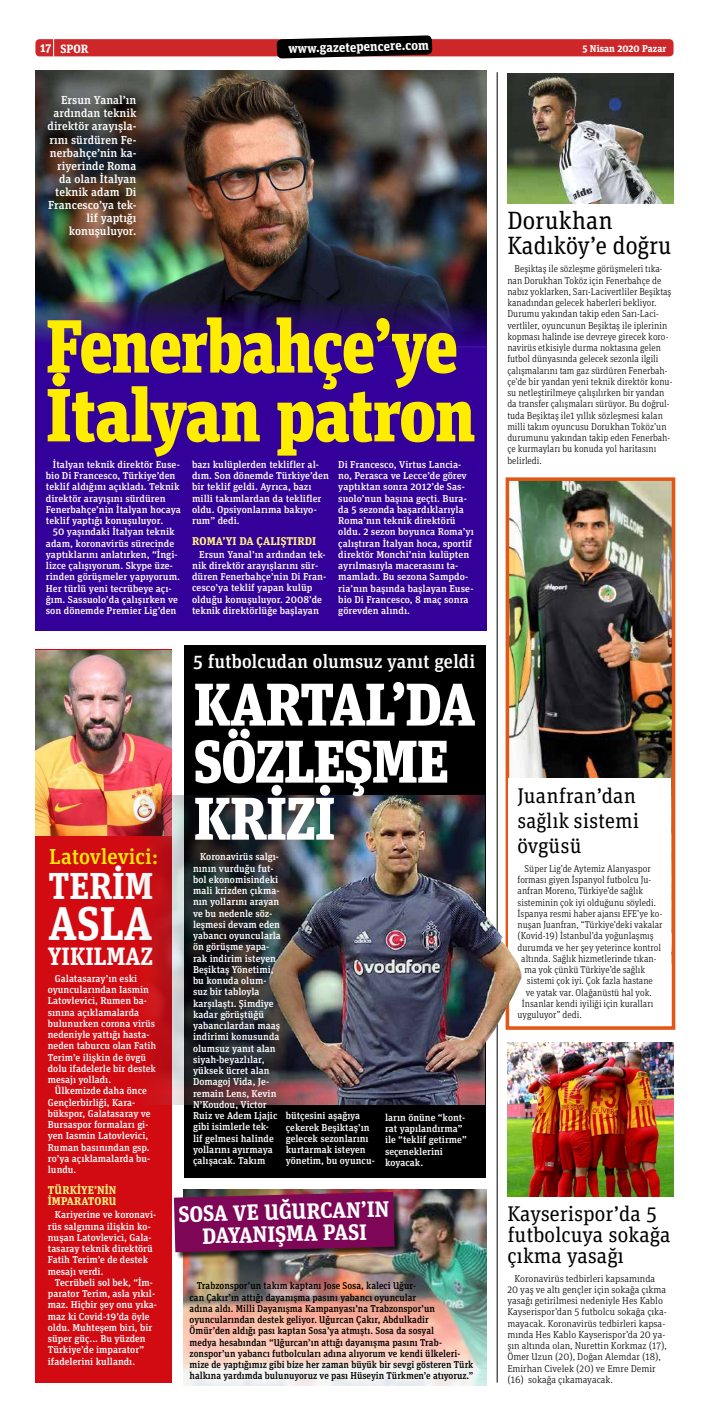
<style>
.page{position:relative;width:709px;height:1418px;background:#fff}
.page>*{position:absolute;margin:0;border:0;box-sizing:border-box;transform-origin:0 0}
.t1{font:900 75px/68.8px "Unit Slab Pro";letter-spacing:-.02em;color:#ffed00;scale:.91 1}
.t2{font:900 60px/57px "Unit Slab Pro";letter-spacing:-.02em;color:#fff;scale:.95 1}
.t3{font:700 47.25px "Unit Slab Pro";color:#fff;scale:.95 1}
.t4{font:700 37.44px "Unit Slab Pro";color:#fff;scale:.95 1}
.t5{font:25px/25px "Unit Slab Pro";color:#000}
.t6{font:700 25px "Unit Slab Pro";color:#fff;scale:.95 1}
.t7{font:700 22.19px/22.1px "Unit Slab Pro";color:#fff;text-align:center}
.t8{font:500 21.69px "Unit Slab Pro";color:#ffed00}
.t9{font:21.25px/25px "Unit Slab Pro";color:#000}
.t10{font:500 19.12px "Unit Slab Pro";color:#fff}
.t11{font:700 13.25px "Unit Slab Pro";color:#fff}
.t12{font:700 12px "Unit Slab Pro";color:#fff}
.t13{font:500 11.69px/13.1px "Unit Slab Pro";color:#fff;text-align:right}
.t14{font:700 11.25px/11.6px "Unit Slab Pro";letter-spacing:.01em;color:#fff482}
.t15{font:500 10px/11.2px "Unit Slab Pro";color:#fff}
.t16{font:300 10px/11.2px "Unit Slab Pro";color:#000;scale:.95 1}
.t17{font:500 10px/11.2px "Unit Slab Pro";color:#000;scale:.95 1}
.t18{font:300 10px/11.2px "Unit Slab Pro";color:#000}
.t19{font:700 10px "Unit Slab Pro";color:#fff}
</style>
<div class="page">
<img style="left:510px;top:482px;width:160px;height:296px">
<div style="left:505px;top:477px;width:170px;height:552px;border:4px solid #e25716"></div>
<div style="left:508px;top:778px;width:163px;height:216px;background:#fff"></div>
<div style="left:35px;top:649px;width:137px;height:733px;background:#d20a11"></div>
<div style="left:35px;top:39px;width:638px;height:17px;background:#cd2729;border-radius:4px"></div>
<svg style="left:277px;top:35px;width:155px;height:24px"></svg>
<svg style="left:53px;top:39px;width:1px;height:18px"></svg>
<img style="left:35px;top:71px;width:452px;height:231px">
<div style="left:35px;top:410px;width:452px;height:221px;background:#309"></div>
<svg style="left:35px;top:302px;width:452px;height:108px;background:#2f0783"></svg>
<img style="left:507px;top:73px;width:166px;height:130px">
<img style="left:507px;top:1042px;width:166px;height:154px">
<hr style="left:497px;top:72px;width:1px;height:1310px;background:#000">
<img style="left:35px;top:650px;width:137px;height:185px">
<div style="left:184px;top:645px;width:301px;height:532px;background:#000"></div>
<img style="left:141px;top:795px;width:343px;height:309px">
<img style="left:469px;top:895px;width:52px;height:150px">
<img style="left:184px;top:1189px;width:303px;height:196px">
<div style="left:175px;top:1192px;width:227px;height:67px;background:#000;opacity:.75"></div>
<svg style="left:174px;top:1191px;width:220px;height:61px;background:#7a0d54"></svg>
<p class="t12" style="left:40px;top:40px;width:50px">17 SPOR</p>
<h3 class="t11" style="left:288px;top:39px;width:142px;rotate:-2deg">www.gazetepencere.com</h3>
<p class="t19" style="left:582px;top:42px;width:85px">5 Nisan 2020 Pazar</p>
<p class="t13" style="left:48px;top:93px;width:90px">Ersun Yanal’ın ardından teknik direktör arayışla&shy;rını sürdüren Fe&shy;nerbahçe’nin ka&shy;riyerinde Roma da olan İtalyan teknik adam Di<br>Francesco’ya tek&shy;lif yaptığı konuşuluyor.</p>
<h1 class="t1" style="left:46px;top:307px;width:474px">Fenerbahçe’ye<br>İtalyan patron</h1>
<p class="t15" style="left:46px;top:458px;width:137px;text-indent:7px">İtalyan teknik direktör Euse&shy;bio Di Francesco, Türkiye’den teklif aldığını açıkladı. Teknik direktör arayışını sürdüren<br>Fenerbahçe’nin İtalyan hocaya teklif yaptığı konuşuluyor.</p>
<p class="t15" style="left:46px;top:526px;width:136px;text-indent:7px">50 yaşındaki İtalyan teknik adam, koronavirüs sürecinde yaptıklarını anlatırken, “İngi&shy;lizce çalışıyorum. Skype üze&shy;rinden görüşmeler yapıyorum.<br>Her türlü yeni tecrübeye açı&shy;ğım. Sassuolo’da çalışırken ve son dönemde Premier Lig’den</p>
<p class="t15" style="left:192px;top:458px;width:138px">bazı kulüplerden teklifler al&shy;dım. Son dönemde Türkiye’den bir teklif geldi. Ayrıca, bazı milli takımlardan da teklifler oldu. Opsiyonlarıma bakıyo&shy;rum” dedi.</p>
<p class="t14" style="left:192px;top:534px;width:126px">ROMA’YI DA ÇALIŞTIRDI</p>
<p class="t15" style="left:192px;top:548px;width:136px;text-indent:7px">Ersun Yanal’ın ardından tek&shy;nik direktör arayışlarını sür&shy;düren Fenerbahçe’nin Di Fran&shy;cesco’ya teklif yapan kulüp olduğu konuşuluyor. 2008’de teknik direktörlüğe başlayan</p>
<p class="t15" style="left:338px;top:458px;width:137px">Di Francesco, Virtus Lancia&shy;no, Perasca ve Lecce’de görev yaptıktan sonra 2012’de Sas&shy;suolo’nun başına geçti. Bura&shy;da 5 sezonda başardıklarıyla<br>Roma’nın teknik direktörü oldu. 2 sezon boyunca Roma’yı çalıştıran İtalyan hoca, sportif direktör Monchi’nin kulüpten ayrılmasıyla macerasını ta&shy;mamladı. Bu sezona Sampdo&shy;ria’nın başında başlayan Euse&shy;bio Di Francesco, 8 maç sonra görevden alındı.</p>
<h3 class="t10" style="left:193px;top:648px;width:283px">5 futbolcudan olumsuz yanıt geldi</h3>
<h3 class="t8" style="left:49px;top:840px;width:111px">Latovlevici:</h3>
<h3 class="t4" style="left:49px;top:858px;width:112px">TERİM</h3>
<h3 class="t3" style="left:48px;top:889px;width:111px">ASLA</h3>
<h3 class="t6" style="left:48px;top:937px;width:112px">YIKILMAZ</h3>
<p class="t15" style="left:48px;top:972px;width:110px;text-indent:7px">Galatasaray’ın eski oyuncularından Iasmin<br>Latovlevici, Rumen ba&shy;sınına açıklamalarda bulunurken corona virüs nedeniyle yattığı hasta&shy;neden taburcu olan Fatih<br>Terim’e ilişkin de övgü dolu ifadelerle bir destek mesajı yolladı.</p>
<p class="t15" style="left:48px;top:1084px;width:104px;text-indent:7px">Ülkemizde daha önce<br>Gençlerbirliği, Kara&shy;bükspor, Galatasaray ve<br>Bursaspor formaları gi&shy;yen Iasmin Latovlevici,<br>Ruman basınından gsp. ro’ya açıklamalarda bu&shy;lundu.</p>
<p class="t14" style="left:48px;top:1183px;width:70px">TÜRKIYE’NIN<br>IMPARATORU</p>
<p class="t15" style="left:48px;top:1208px;width:110px;text-indent:7px">Kariyerine ve koronavi&shy;rüs salgınına ilişkin ko&shy;nuşan Latovlevici, Gala&shy;tasaray teknik direktörü<br>Fatih Terim’e de destek mesajı verdi.</p>
<p class="t15" style="left:48px;top:1276px;width:111px;text-indent:7px">Tecrübeli sol bek, “İm&shy;parator Terim, asla yıkıl&shy;maz. Hiçbir şey onu yıka&shy;maz ki Covid-19’da öyle oldu. Muhteşem biri, bir süper güç... Bu yüzden<br>Türkiye’de imparator” ifadelerini kullandı.</p>
<h2 class="t2" style="left:194px;top:672px;width:298px">KARTAL’DA<br>SÖZLEŞME<br>KRİZİ</h2>
<p class="t15" style="left:193px;top:850px;width:89px;text-indent:7px">Koronavirüs salgı&shy;nının vurduğu fut&shy;bol ekonomisindeki mali krizden çıkma&shy;nın yollarını arayan ve bu nedenle söz&shy;leşmesi devam eden yabancı oyuncularla ön görüşme yapa&shy;rak indirim isteyen<br>Beşiktaş Yönetimi, bu konuda olum&shy;suz bir tabloyla karşılaştı. Şimdiye kadar görüştüğü yabancılardan maaş indirimi konusunda olumsuz yanıt alan siyah-beyazlılar, yüksek ücret alan<br>Domagoj Vida, Je&shy;remain Lens, Kevin<br>N’Koudou, Victor<br>Ruiz ve Adem Ljajic gibi isimlerle tek&shy;lif gelmesi halinde yollarını ayırmaya çalışacak. Takım</p>
<p class="t15" style="left:286px;top:1109px;width:90px">bütçesini aşağıya çekerek Beşiktaş’ın gelecek sezonlarını kurtarmak isteyen yönetim, bu oyuncu-</p>
<p class="t15" style="left:385px;top:1111px;width:83px">ların önüne “kont&shy;rat yapılandırma” ile “teklif getirme” seçeneklerini koyacak.</p>
<h3 class="t7" style="left:178px;top:1202px;width:212px;rotate:-2deg">SOSA VE UĞURCAN’IN<br>DAYANIŞMA PASI</h3>
<p class="t17" style="left:190px;top:1279px;width:300px;text-indent:7px">Trabzonspor’un takım kaptanı Jose Sosa, kaleci Uğur-<br>can Çakır’ın attığı dayanışma pasını yabancı oyuncular<br>adına aldı. Milli Dayanışma Kampanyası’na Trabzonspor’un oyuncularından destek geliyor. Uğurcan Çakır, Abdulkadir<br>Ömür’den aldığı pası kaptan Sosa’ya atmıştı. Sosa da sosyal<br>medya hesabından “Uğurcan’ın attığı dayanışma pasını Trab&shy;zonspor’un yabancı futbolcuları adına alıyorum ve kendi ülkeleri&shy;mize de yaptığımız gibi bize her zaman büyük bir sevgi gösteren Türk halkına yardımda bulunuyoruz ve pası Hüseyin Türkmen’e atıyoruz.”</p>
<h3 class="t5" style="left:507px;top:207px;width:166px">Dorukhan<br>Kadıköy’e doğru</h3>
<p class="t16" style="left:507px;top:263px;width:175px;text-indent:7px">Beşiktaş ile sözleşme görüşmeleri tıka&shy;nan Dorukhan Toköz için Fenerbahçe de nabız yoklarken, Sarı-Lacivertliler Beşiktaş kanadından gelecek haberleri bekliyor.<br>Durumu yakından takip eden Sarı-Laci&shy;vertliler, oyuncunun Beşiktaş ile iplerinin kopması halinde ise devreye girecek koro&shy;navirüs etkisiyle durma noktasına gelen futbol dünyasında gelecek sezonla ilgili çalışmalarını tam gaz sürdüren Fenerbah&shy;çe’de bir yandan yeni teknik direktör konu&shy;su netleştirilmeye çalışılırken bir yandan da transfer çalışmaları sürüyor. Bu doğrul&shy;tuda Beşiktaş ile1 yıllık sözleşmesi kalan milli takım oyuncusu Dorukhan Toköz’un durumunu yakından takip eden Fenerbah&shy;çe kurmayları bu konuda yol haritasını belirledi.</p>
<h3 class="t9" style="left:517px;top:782px;width:123px">Juanfran’dan sağlık sistemi övgüsü</h3>
<p class="t16" style="left:524px;top:862px;width:134px">Süper Lig’de Aytemiz Alanyaspor</p>
<p class="t16" style="left:517px;top:873px;width:142px">forması giyen İspanyol futbolcu Ju-</p>
<p class="t16" style="left:517px;top:884px;width:134px">anfran Moreno, Türkiye’de sağlık</p>
<p class="t16" style="left:517px;top:896px;width:147px">sisteminin çok iyi olduğunu söyledi.</p>
<p class="t16" style="left:517px;top:907px;width:154px">İspanya resmi haber ajansı EFE’ye ko-</p>
<p class="t16" style="left:517px;top:918px;width:154px">nuşan Juanfran, “Türkiye’deki vakalar</p>
<p class="t16" style="left:517px;top:929px;width:145px">(Kovid-19) İstanbul’da yoğunlaşmış</p>
<p class="t16" style="left:517px;top:941px;width:152px">durumda ve her şey yeterince kontrol</p>
<p class="t16" style="left:521px;top:952px;width:144px">altında. Sağlık hizmetlerinde tıkan-</p>
<p class="t16" style="left:524px;top:963px;width:129px">ma yok çünkü Türkiye’de sağlık</p>
<p class="t16" style="left:527px;top:974px;width:134px">sistemi çok iyi. Çok fazla hastane</p>
<p class="t16" style="left:525px;top:986px;width:134px">ve yatak var. Olağanüstü hal yok.</p>
<p class="t16" style="left:522px;top:997px;width:140px">İnsanlar kendi iyiliği için kuralları</p>
<p class="t16" style="left:517px;top:1008px;width:69px">uyguluyor” dedi.</p>
<h3 class="t9" style="left:507px;top:1201px;width:165px;line-height:21.2px">Kayserispor’da 5 futbolcuya sokağa çıkma yasağı</h3>
<p class="t18" style="left:507px;top:1272px;width:161px;text-indent:7px">Koronavirüs tedbirleri kapsamında 20 yaş ve altı gençler için sokağa çıkma yasağı getirilmesi nedeniyle Hes Kablo Kayserispor’dan 5 futbolcu sokağa çıka&shy;mayacak. Koronavirüs tedbirleri kapsa&shy;mında Hes Kablo Kayserispor’da 20 ya&shy;şın altında olan, Nurettin Korkmaz (17), Ömer Uzun (20), Doğan Alemdar (18), Emirhan Civelek (20) ve Emre Demir (16) sokağa çıkamayacak.</p>
</div>
